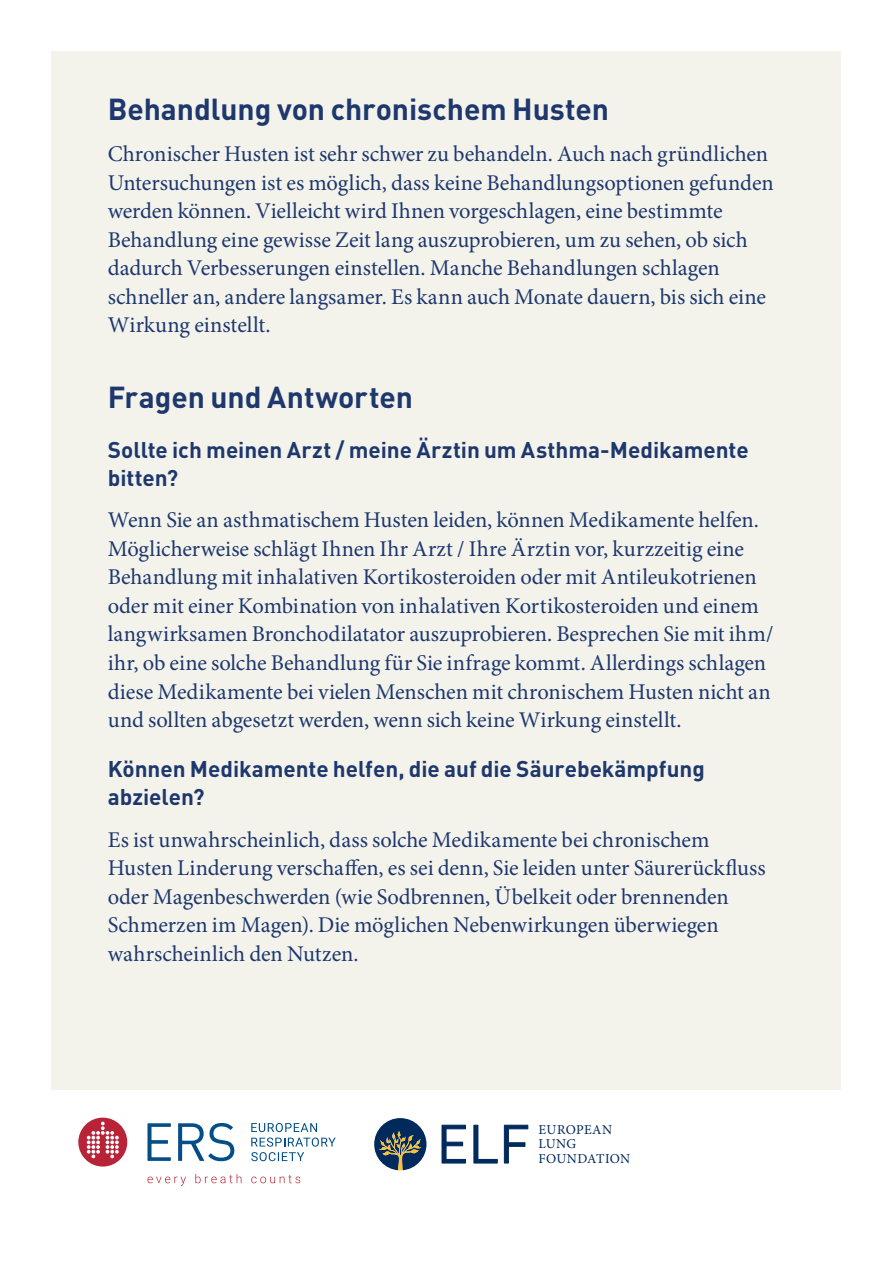
<style>
.page{position:relative;width:893px;height:1263px;background:#fff}
.page>*{position:absolute;margin:0;border:0;box-sizing:border-box;transform-origin:0 0}
.t1{font:700 30px "DIN Pro";letter-spacing:-.005em;color:#1e376d}
.t2{font:22.5px/28.5px "Minion Pro";letter-spacing:-.005em;color:#1e376d}
.t3{font:700 22.5px/28.5px "DIN Pro";color:#1e376d}
.t4{font:13.5px/14.7px "Minion Pro";letter-spacing:.025em;color:#00295c}
</style>
<div class="page">
<div style="left:52px;top:52px;width:789px;height:1038px;background:#f3f3eb"></div>
<div style="left:78px;top:1117px;width:49px;height:49px;background:#b82337;border-radius:24px"></div>
<svg style="left:87px;top:1121px;width:32px;height:37px"></svg>
<svg style="left:147px;top:1123px;width:24px;height:38px"></svg>
<svg style="left:178px;top:1123px;width:56px;height:38px"></svg>
<svg style="left:147px;top:1176px;width:39px;height:10px"></svg>
<svg style="left:195px;top:1174px;width:46px;height:9px"></svg>
<svg style="left:251px;top:1175px;width:49px;height:8px"></svg>
<svg style="left:251px;top:1123px;width:85px;height:39px"></svg>
<svg style="left:441px;top:1124px;width:25px;height:40px"></svg>
<svg style="left:473px;top:1124px;width:25px;height:40px"></svg>
<svg style="left:504px;top:1124px;width:24px;height:40px"></svg>
<svg style="left:374px;top:1118px;width:52px;height:52px"></svg>
<h1 class="t1" style="left:108px;top:84px;width:503px">Behandlung von chronischem Husten</h1>
<p class="t2" style="left:108px;top:140px;width:667px">Chronischer Husten ist sehr schwer zu behandeln. Auch nach gründlichen Untersuchungen ist es möglich, dass keine Behandlungsoptionen gefunden werden können. Vielleicht wird Ihnen vorgeschlagen, eine bestimmte Behandlung eine gewisse Zeit lang auszuprobieren, um zu sehen, ob sich dadurch Verbesserungen einstellen. Manche Behandlungen schlagen schneller an, andere langsamer. Es kann auch Monate dauern, bis sich eine Wirkung einstellt.</p>
<h1 class="t1" style="left:108px;top:372px;width:307px">Fragen und Antworten</h1>
<p class="t3" style="left:108px;top:433px;width:642px">Sollte ich meinen Arzt / meine Ärztin um Asthma-Medikamente bitten?</p>
<p class="t2" style="left:108px;top:506px;width:667px">Wenn Sie an asthmatischem Husten leiden, können Medikamente helfen.<br>Möglicherweise schlägt Ihnen Ihr Arzt / Ihre Ärztin vor, kurzzeitig eine Behandlung mit inhalativen Kortikosteroiden oder mit Antileukotrienen oder mit einer Kombination von inhalativen Kortikosteroiden und einem langwirksamen Bronchodilatator auszuprobieren. Besprechen Sie mit ihm/ ihr, ob eine solche Behandlung für Sie infrage kommt. Allerdings schlagen diese Medikamente bei vielen Menschen mit chronischem Husten nicht an und sollten abgesetzt werden, wenn sich keine Wirkung einstellt.</p>
<p class="t3" style="left:108px;top:752px;width:599px">Können Medikamente helfen, die auf die Säurebekämpfung abzielen?</p>
<p class="t2" style="left:108px;top:825px;width:660px">Es ist unwahrscheinlich, dass solche Medikamente bei chronischem Husten Linderung verschaffen, es sei denn, Sie leiden unter Säurerückfluss oder Magenbeschwerden (wie Sodbrennen, Übelkeit oder brennenden Schmerzen im Magen). Die möglichen Nebenwirkungen überwiegen wahrscheinlich den Nutzen.</p>
<p class="t4" style="left:538px;top:1122px;width:93px">EUROPEAN<br>LUNG<br>FOUNDATION</p>
</div>
